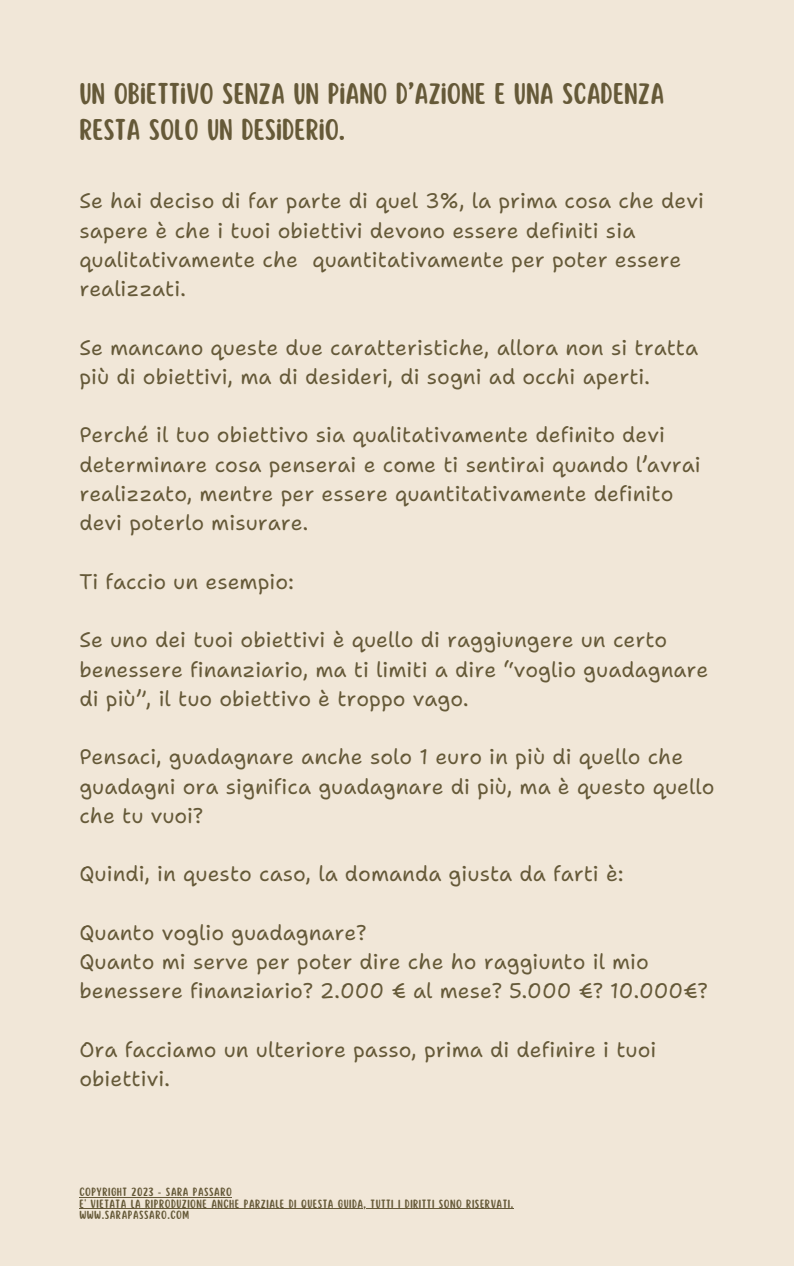
<style>
.page{position:relative;width:794px;height:1266px;background:#fff}
.page>*{position:absolute;margin:0;border:0;box-sizing:border-box;transform-origin:0 0}
.t1{font:26.25px/36.6px "Scripter";color:#655938}
.t2{font:21px/29.2px "Shantell Sans";color:#655938}
.t3{font:10.5px "Scripter";letter-spacing:.05em;color:#655938}
</style>
<div class="page">
<div style="left:0;top:0;width:793px;height:1266px;background:#f1e7d8"></div>
<hr style="left:79px;top:1197px;width:153px;height:1px;background:#655938">
<hr style="left:79px;top:1208px;width:434px;height:1px;background:#655938">
<h1 class="t1" style="left:79px;top:76px;width:586px">UN OBIETTIVO SENZA UN PIANO D’AZIONE E UNA SCADENZA<br>RESTA SOLO UN DESIDERIO.</h1>
<h2 class="t2" style="left:79px;top:186px;width:623px">Se hai deciso di far parte di quel 3%, la prima cosa che devi sapere è che i tuoi obiettivi devono essere definiti sia qualitativamente che quantitativamente per poter essere realizzati.</h2>
<h2 class="t2" style="left:79px;top:333px;width:620px">Se mancano queste due caratteristiche, allora non si tratta più di obiettivi, ma di desideri, di sogni ad occhi aperti.</h2>
<h2 class="t2" style="left:79px;top:420px;width:619px">Perché il tuo obiettivo sia qualitativamente definito devi determinare cosa penserai e come ti sentirai quando l’avrai realizzato, mentre per essere quantitativamente definito devi poterlo misurare.</h2>
<h2 class="t2" style="left:79px;top:567px;width:216px">Ti faccio un esempio:</h2>
<h2 class="t2" style="left:79px;top:625px;width:628px">Se uno dei tuoi obiettivi è quello di raggiungere un certo benessere finanziario, ma ti limiti a dire “voglio guadagnare di più”, il tuo obiettivo è troppo vago.</h2>
<h2 class="t2" style="left:79px;top:742px;width:634px">Pensaci, guadagnare anche solo 1 euro in più di quello che guadagni ora significa guadagnare di più, ma è questo quello che tu vuoi?</h2>
<h2 class="t2" style="left:79px;top:859px;width:545px">Quindi, in questo caso, la domanda giusta da farti è:</h2>
<h2 class="t2" style="left:79px;top:918px;width:628px">Quanto voglio guadagnare?<br>Quanto mi serve per poter dire che ho raggiunto il mio benessere finanziario? 2.000 € al mese? 5.000 €? 10.000€?</h2>
<h2 class="t2" style="left:79px;top:1035px;width:575px">Ora facciamo un ulteriore passo, prima di definire i tuoi obiettivi.</h2>
<p class="t3" style="left:79px;top:1186px;width:154px">COPYRIGHT 2023 - SARA PASSARO</p>
<p class="t3" style="left:79px;top:1198px;width:435px">E' VIETATA LA RIPRODUZIONE ANCHE PARZIALE DI QUESTA GUIDA, TUTTI I DIRITTI SONO RISERVATI.</p>
<p class="t3" style="left:79px;top:1209px;width:111px">WWW.SARAPASSARO.COM</p>
</div>
